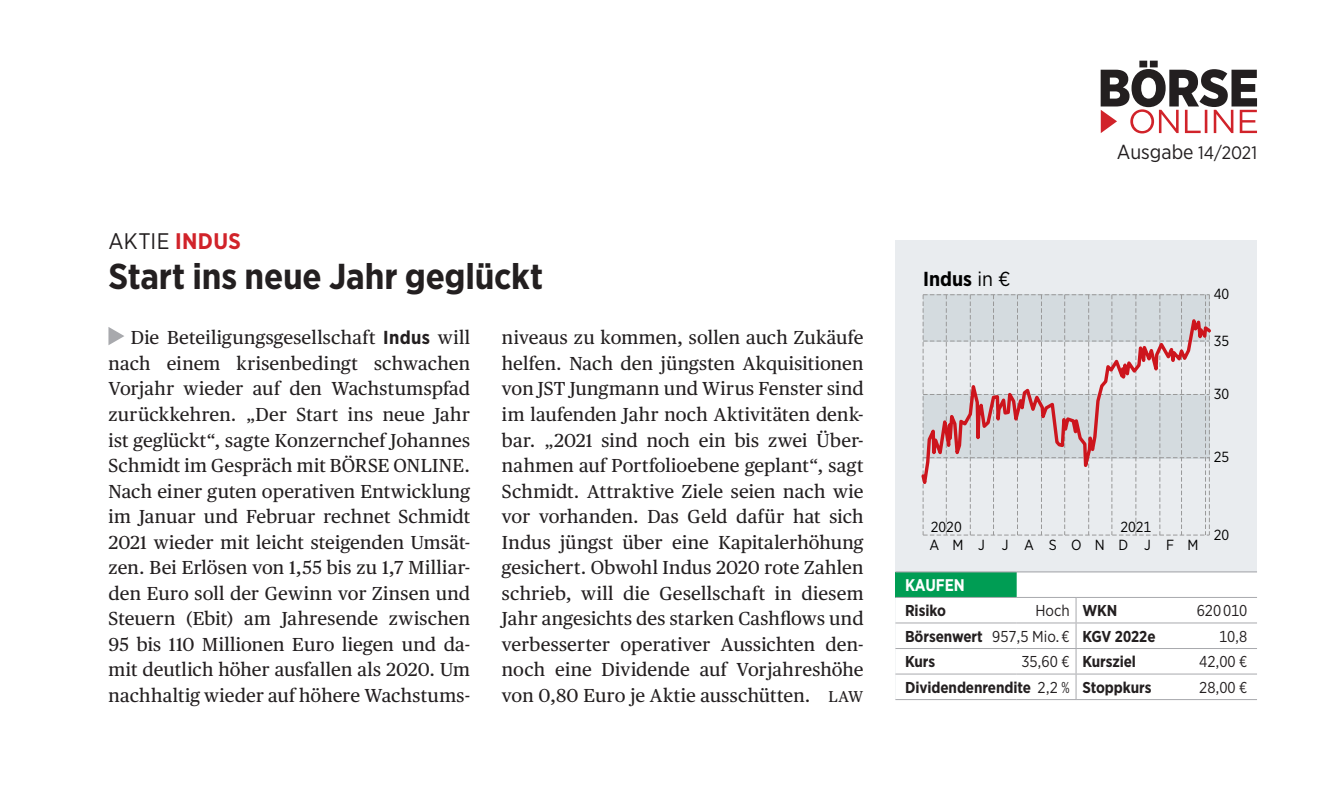
<style>
.page{position:relative;width:1340px;height:798px;background:#fff}
.page>*{position:absolute;margin:0;border:0;box-sizing:border-box;transform-origin:0 0}
._000_Head_bold_16{font:700 36px "Gotham Narrow";letter-spacing:-.005em;color:#231f20}
._000_Dachzeile_Quick{font:22.5px "Gotham Narrow";letter-spacing:.01em;color:#231f20}
.t1{font:20.25px "Gotham Narrow";color:#231f20}
.t2{font:700 20.25px "Gotham Narrow";color:#000}
._000_Grundtext_LT_OE{font:18.9px/25.4px "Publico Text";letter-spacing:.01em;color:#231f20;text-align:justify}
._000_Empfehlung{font:700 16.88px "Gotham Narrow";color:#fff;scale:.95 1}
._000_Chartkasten_7{font:700 15.75px "Gotham Narrow";letter-spacing:-.005em;color:#231f20}
._000_Chartkasten_7-2{font:15.75px "Gotham Narrow";letter-spacing:-.005em;color:#231f20}
.t3{font:14.62px "Gotham Narrow";color:#000}
.t4{font:14.62px "Gotham Narrow";letter-spacing:.99em;color:#000}
.s1{font-weight:700;color:#d1232a}
.s2{font-size:15.75px}
.s3{font-family:"Gotham Narrow";font-weight:700}
.s4{font-weight:400}
.s5{font-size:18px}
</style>
<div class="page">
<div style="left:895px;top:240px;width:361px;height:459px;background:#e9ecef"></div>
<svg style="left:922px;top:294px;width:287px;height:8px"></svg>
<svg style="left:921px;top:302px;width:290px;height:234px"></svg>
<svg style="left:108px;top:327px;width:16px;height:18px"></svg>
<svg style="left:1100px;top:61px;width:156px;height:72px"></svg>
<svg style="left:895px;top:572px;width:361px;height:126px;fill:#fff"></svg>
<hr style="left:895px;top:571px;width:121px;height:1px;background:#a8a9ad">
<hr style="left:1016px;top:571px;width:60px;height:1px;background:#a8a9ad">
<hr style="left:1076px;top:571px;width:180px;height:1px;background:#a8a9ad">
<hr style="left:895px;top:673px;width:121px;height:1px;background:#a8a9ad">
<hr style="left:1016px;top:673px;width:60px;height:1px;background:#a8a9ad">
<hr style="left:1076px;top:673px;width:180px;height:1px;background:#a8a9ad">
<hr style="left:895px;top:698px;width:121px;height:1px;background:#a8a9ad">
<hr style="left:1016px;top:698px;width:60px;height:1px;background:#a8a9ad">
<hr style="left:1076px;top:698px;width:180px;height:1px;background:#a8a9ad">
<hr style="left:895px;top:596px;width:121px;height:1px;background:#a8a9ad">
<hr style="left:1016px;top:596px;width:60px;height:1px;background:#a8a9ad">
<hr style="left:1076px;top:596px;width:180px;height:1px;background:#a8a9ad">
<hr style="left:895px;top:622px;width:121px;height:1px;background:#a8a9ad">
<hr style="left:1016px;top:622px;width:60px;height:1px;background:#a8a9ad">
<hr style="left:1076px;top:622px;width:180px;height:1px;background:#a8a9ad">
<hr style="left:895px;top:647px;width:121px;height:1px;background:#a8a9ad">
<hr style="left:1016px;top:647px;width:60px;height:1px;background:#a8a9ad">
<hr style="left:1076px;top:647px;width:180px;height:1px;background:#a8a9ad">
<svg style="left:1075px;top:597px;width:1px;height:101px"></svg>
<p class="_000_Dachzeile_Quick" style="left:108px;top:227px;width:134px">AKTIE <span class="s1">INDUS</span></p>
<p class="_000_Head_bold_16" style="left:108px;top:253px;width:436px">Start ins neue Jahr geglückt</p>
<p class="_000_Grundtext_LT_OE" style="left:502px;top:324px;width:363px">niveaus zu kommen, sollen auch Zukäufe helfen. Nach den jüngsten Akquisitionen von JST Jungmann und Wirus Fenster sind im laufenden Jahr noch Aktivitäten denk&shy;bar. „2021 sind noch ein bis zwei Über&shy;nahmen auf Portfolioebene geplant“, sagt Schmidt. Attraktive Ziele seien nach wie vor vorhanden. Das Geld dafür hat sich Indus jüngst über eine Kapitalerhöhung gesichert. Obwohl Indus 2020 rote Zahlen schrieb, will die Gesellschaft in diesem Jahr angesichts des starken Cashflows und verbesserter operativer Aussichten den&shy;noch eine Dividende auf Vorjahreshöhe von 0,80 Euro je Aktie ausschütten. <span class="s2">LAW</span></p>
<p class="_000_Grundtext_LT_OE" style="left:108px;top:324px;width:363px;text-indent:22px">Die Beteiligungsgesellschaft <span class="s3">Indus</span> will nach einem krisenbedingt schwachen Vorjahr wieder auf den Wachstumspfad zurückkehren. „Der Start ins neue Jahr ist geglückt“, sagte Konzernchef Johannes Schmidt im Gespräch mit BÖRSE ONLINE.<br>Nach einer guten operativen Entwicklung im Januar und Februar rechnet Schmidt 2021 wieder mit leicht steigenden Umsät&shy;zen. Bei Erlösen von 1,55 bis zu 1,7 Milliar&shy;den Euro soll der Gewinn vor Zinsen und Steuern (Ebit) am Jahresende zwischen 95 bis 110 Millionen Euro liegen und da&shy;mit deutlich höher ausfallen als 2020. Um nachhaltig wieder auf höhere Wachstums-</p>
<p class="t2" style="left:923px;top:266px;width:89px">Indus <span class="s4">in €</span></p>
<p class="t1" style="left:1116px;top:139px;width:142px">Ausgabe <span class="s5">14/2021</span></p>
<p class="t3" style="left:1213px;top:285px;width:17px">40</p>
<p class="t3" style="left:1213px;top:331px;width:17px">35</p>
<p class="t3" style="left:1213px;top:385px;width:17px">30</p>
<p class="t3" style="left:1213px;top:448px;width:17px">25</p>
<p class="t3" style="left:930px;top:517px;width:33px">2020</p>
<p class="t3" style="left:1120px;top:517px;width:33px">2021</p>
<p class="t4" style="left:929px;top:535px;width:271px">AMJ JASONDJFM</p>
<p class="t3" style="left:1213px;top:525px;width:17px">20</p>
<p class="_000_Empfehlung" style="left:905px;top:573px;width:64px">KAUFEN</p>
<p class="_000_Chartkasten_7" style="left:905px;top:600px;width:42px">Risiko</p>
<p class="_000_Chartkasten_7-2" style="left:1035px;top:600px;width:36px">Hoch</p>
<p class="_000_Chartkasten_7" style="left:1082px;top:600px;width:37px">WKN</p>
<p class="_000_Chartkasten_7-2" style="left:1196px;top:600px;width:52px">620 010</p>
<p class="_000_Chartkasten_7" style="left:905px;top:626px;width:166px">Börsenwert <span class="s4">957,5 Mio. €</span></p>
<p class="_000_Chartkasten_7" style="left:1082px;top:626px;width:75px">KGV 2022e</p>
<p class="_000_Chartkasten_7-2" style="left:1218px;top:626px;width:30px">10,8</p>
<p class="_000_Chartkasten_7" style="left:905px;top:651px;width:32px">Kurs</p>
<p class="_000_Chartkasten_7-2" style="left:1021px;top:651px;width:50px">35,60 €</p>
<p class="_000_Chartkasten_7" style="left:1082px;top:651px;width:55px">Kursziel</p>
<p class="_000_Chartkasten_7-2" style="left:1199px;top:651px;width:50px">42,00 €</p>
<p class="_000_Chartkasten_7" style="left:905px;top:677px;width:166px">Dividendenrendite <span class="s4">2,2 %</span></p>
<p class="_000_Chartkasten_7" style="left:1082px;top:677px;width:70px">Stoppkurs</p>
<p class="_000_Chartkasten_7-2" style="left:1199px;top:677px;width:50px">28,00 €</p>
</div>
